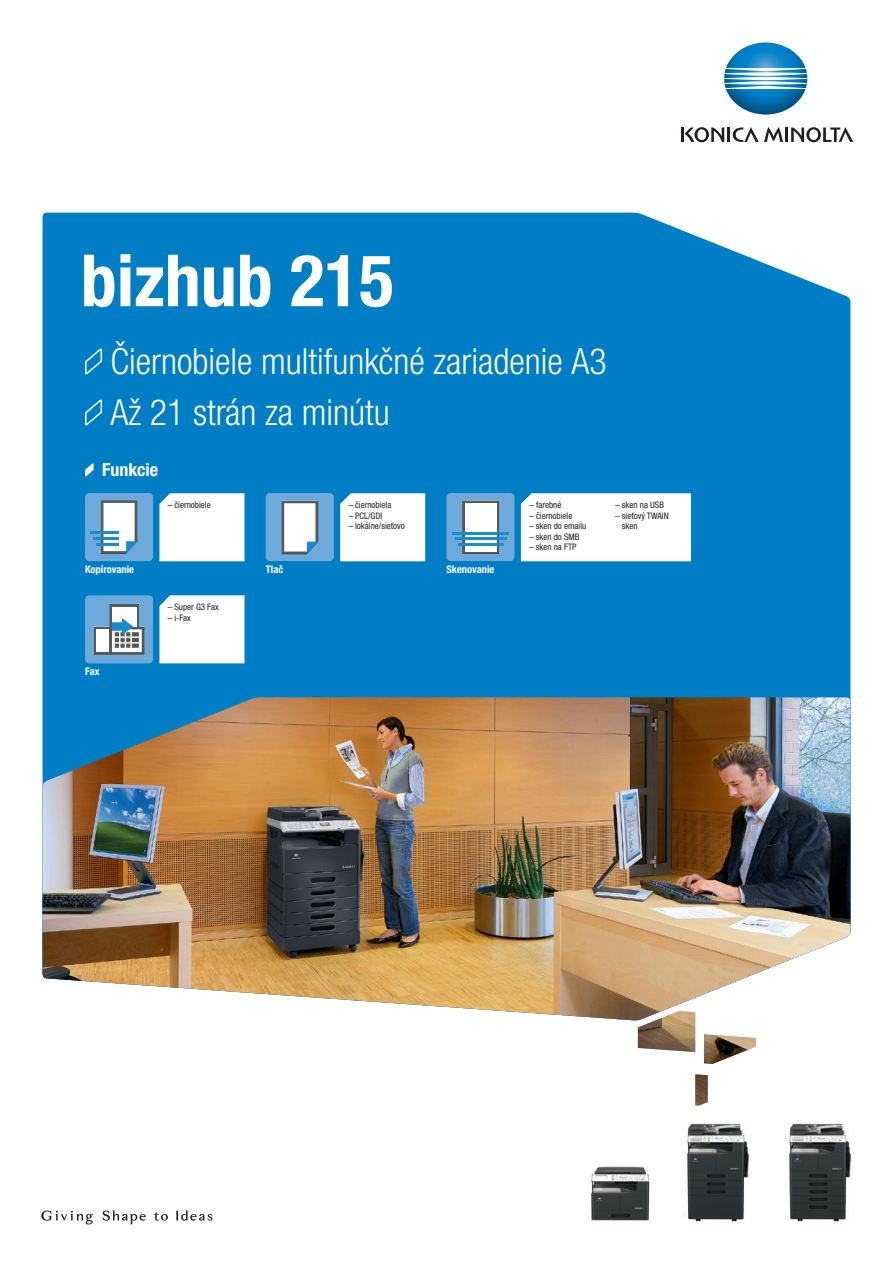
<style>
.page{position:relative;width:893px;height:1263px;background:#fff}
.page>*{position:absolute;margin:0;border:0;box-sizing:border-box;transform-origin:0 0}
.Bro_Title_HEAD_BoldC{font:700 condensed 72px "Helvetica Neue LTW1 G";color:#fff}
.Bro_Title_SUBLINE_Li{font:300 condensed 36px "Helvetica Neue LTW1 G";color:#fff}
.Bro_Inside_SUBHEAD_W{font:700 condensed 18px "Helvetica Neue LTW1 G";color:#fff}
.Bro_Inside_ICON_SUBL{font:700 condensed 10.5px "Helvetica Neue LTW1 G";color:#fff}
.Bro_Inside_WORKFLOW{font:condensed 9px/10.5px "Helvetica Neue LTW1 G";color:#231f20}
</style>
<div class="page">
<div style="left:43px;top:213px;width:807px;height:484px;background:#007ec5"></div>
<img style="left:724px;top:42px;width:83px;height:73px">
<hr style="left:785px;top:128px;width:3px;height:14px;background:#231f20">
<svg style="left:791px;top:127px;width:62px;height:15px"></svg>
<svg style="left:681px;top:127px;width:102px;height:15px"></svg>
<svg style="left:103px;top:1210px;width:43px;height:14px"></svg>
<svg style="left:176px;top:1210px;width:37px;height:10px"></svg>
<svg style="left:41px;top:1210px;width:52px;height:14px"></svg>
<svg style="left:154px;top:1212px;width:14px;height:9px"></svg>
<svg style="left:84px;top:348px;width:19px;height:28px"></svg>
<svg style="left:84px;top:399px;width:19px;height:28px"></svg>
<svg style="left:84px;top:461px;width:10px;height:17px"></svg>
<img style="left:43px;top:697px;width:807px;height:323px">
<svg style="left:159px;top:493px;width:85px;height:68px"></svg>
<div style="left:266px;top:493px;width:68px;height:68px;background:#6da9db;border-radius:4px"></div>
<div style="left:446px;top:493px;width:68px;height:68px;background:#6da9db;border-radius:4px"></div>
<svg style="left:281px;top:501px;width:38px;height:54px"></svg>
<svg style="left:281px;top:500px;width:37px;height:54px;background:#ced6db"></svg>
<div style="left:85px;top:595px;width:68px;height:68px;background:#6da9db;border-radius:4px"></div>
<svg style="left:93px;top:626px;width:1px;height:29px"></svg>
<svg style="left:94px;top:604px;width:51px;height:51px"></svg>
<div style="left:85px;top:493px;width:68px;height:68px;background:#6da9db;border-radius:4px"></div>
<svg style="left:100px;top:500px;width:1px;height:54px"></svg>
<svg style="left:101px;top:500px;width:37px;height:54px;background:#c9d2d9"></svg>
<hr style="left:96px;top:543px;width:23px;height:2px;background:#178dce">
<hr style="left:94px;top:537px;width:25px;height:3px;background:#178dce">
<hr style="left:91px;top:531px;width:28px;height:3px;background:#178dce">
<div style="left:461px;top:500px;width:39px;height:55px;background:linear-gradient(to right,#57585b,#57585b)"></div>
<div style="left:465px;top:503px;width:31px;height:48px;background:#fff"></div>
<hr style="left:458px;top:543px;width:45px;height:3px;background:#178dce">
<hr style="left:455px;top:537px;width:51px;height:3px;background:#178dce">
<hr style="left:452px;top:532px;width:57px;height:2px;background:#178dce">
<svg style="left:340px;top:493px;width:85px;height:68px"></svg>
<svg style="left:159px;top:595px;width:85px;height:68px"></svg>
<svg style="left:521px;top:493px;width:170px;height:68px"></svg>
<img style="left:638px;top:1011px;width:118px;height:95px">
<img style="left:789px;top:1123px;width:63px;height:99px">
<img style="left:687px;top:1123px;width:63px;height:99px">
<img style="left:591px;top:1166px;width:59px;height:55px">
<p class="Bro_Title_HEAD_BoldC" style="left:81px;top:237px;width:314px">bizhub 215</p>
<p class="Bro_Title_SUBLINE_Li" style="left:111px;top:340px;width:498px">Čiernobiele multifunkčné zariadenie A3</p>
<p class="Bro_Title_SUBLINE_Li" style="left:111px;top:391px;width:281px">Až 21 strán za minútu</p>
<p class="Bro_Inside_SUBHEAD_W" style="left:102px;top:459px;width:58px">Funkcie</p>
<p class="Bro_Inside_WORKFLOW" style="left:168px;top:500px;width:44px">– čiernobiele</p>
<p class="Bro_Inside_WORKFLOW" style="left:349px;top:500px;width:44px">– čiernobiela</p>
<p class="Bro_Inside_WORKFLOW" style="left:349px;top:510px;width:35px">– PCL/GDI</p>
<p class="Bro_Inside_WORKFLOW" style="left:349px;top:521px;width:58px">– lokálne/sieťovo</p>
<p class="Bro_Inside_ICON_SUBL" style="left:85px;top:563px;width:51px">Kopírovanie</p>
<p class="Bro_Inside_ICON_SUBL" style="left:446px;top:563px;width:49px">Skenovanie</p>
<p class="Bro_Inside_ICON_SUBL" style="left:266px;top:563px;width:19px">Tlač</p>
<p class="Bro_Inside_WORKFLOW" style="left:168px;top:602px;width:52px">– Super G3 Fax</p>
<p class="Bro_Inside_WORKFLOW" style="left:168px;top:612px;width:24px">– i-Fax</p>
<p class="Bro_Inside_WORKFLOW" style="left:529px;top:500px;width:33px">– farebné</p>
<p class="Bro_Inside_WORKFLOW" style="left:529px;top:510px;width:44px">– čiernobiele</p>
<p class="Bro_Inside_WORKFLOW" style="left:529px;top:521px;width:59px">– sken do emailu</p>
<p class="Bro_Inside_WORKFLOW" style="left:529px;top:531px;width:52px">– sken do SMB</p>
<p class="Bro_Inside_WORKFLOW" style="left:529px;top:542px;width:49px">– sken na FTP</p>
<p class="Bro_Inside_WORKFLOW" style="left:615px;top:500px;width:50px">– sken na USB</p>
<p class="Bro_Inside_WORKFLOW" style="left:622px;top:510px;width:48px;text-indent:-6px">– sieťový TWAIN sken</p>
<p class="Bro_Inside_ICON_SUBL" style="left:85px;top:665px;width:16px">Fax</p>
</div>
